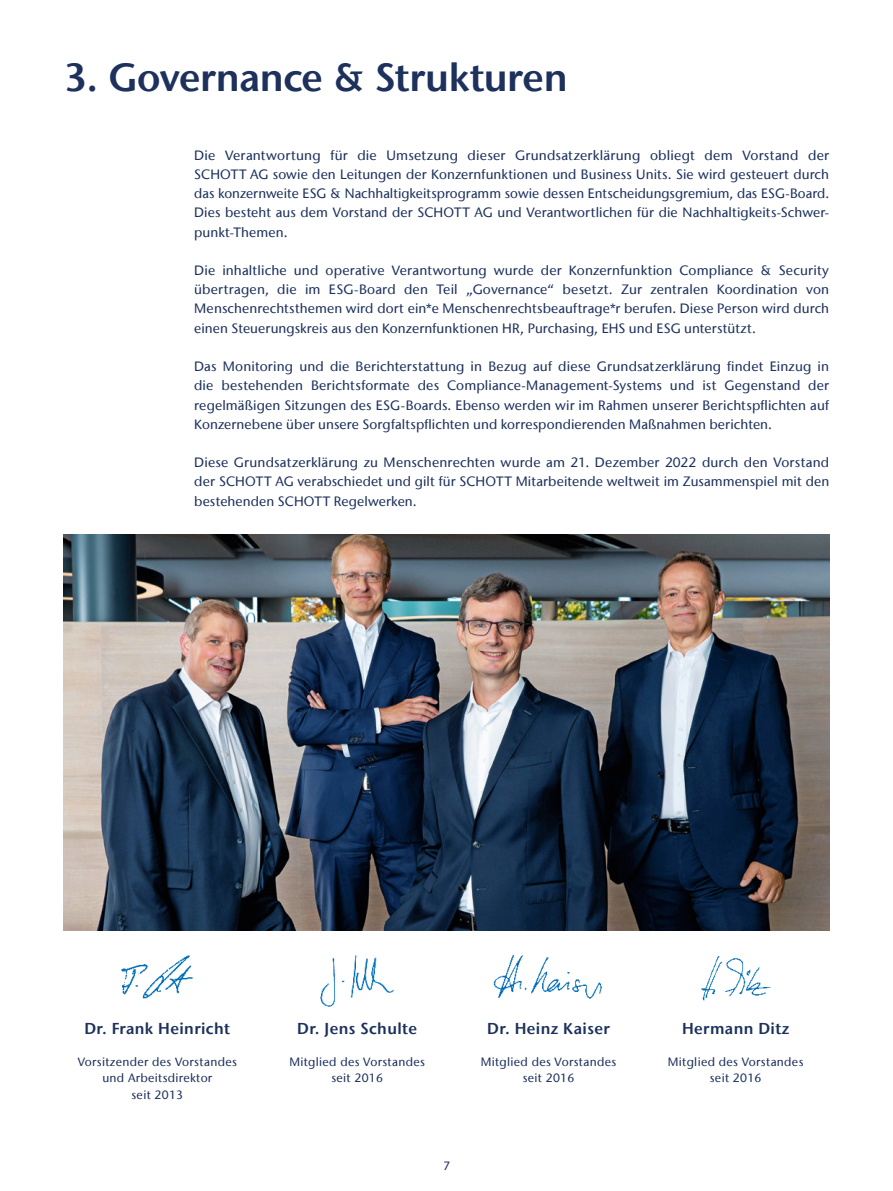
<style>
.page{position:relative;width:893px;height:1191px;background:#fff}
.page>*{position:absolute;margin:0;border:0;box-sizing:border-box;transform-origin:0 0}
.t1{font:600 39px "Stone Sans IIITC Com";letter-spacing:-.01em;color:#1d315c}
.t2{font:600 15.75px "Stone Sans IIITC Com";letter-spacing:.025em;color:#1d315c}
.t3{font:500 13.5px/19.2px "Stone Sans IIITC Com";letter-spacing:.005em;color:#1d315c;text-align:justify}
.t4{font:500 12px/16.5px "Stone Sans IIITC Com";letter-spacing:.025em;color:#1d315c;text-align:center}
</style>
<div class="page">
<img style="left:64px;top:534px;width:765px;height:396px">
<img style="left:121px;top:955px;width:72px;height:44px">
<img style="left:701px;top:956px;width:70px;height:45px">
<img style="left:493px;top:955px;width:109px;height:44px">
<img style="left:320px;top:955px;width:74px;height:52px">
<h1 class="t1" style="left:64px;top:53px;width:505px">3. Governance &amp; Strukturen</h1>
<p class="t3" style="left:194px;top:145px;width:636px">Die Verantwortung für die Umsetzung dieser Grundsatzerklärung obliegt dem Vorstand der SCHOTT AG sowie den Leitungen der Konzernfunktionen und Business Units. Sie wird gesteuert durch das konzernweite ESG &amp; Nachhaltigkeitsprogramm sowie dessen Entscheidungsgremium, das ESG-Board.<br>Dies besteht aus dem Vorstand der SCHOTT AG und Verantwortlichen für die Nachhaltigkeits-Schwer&shy;punkt-Themen.</p>
<p class="t3" style="left:194px;top:260px;width:636px">Die inhaltliche und operative Verantwortung wurde der Konzernfunktion Compliance &amp; Security übertragen, die im ESG-Board den Teil „Governance“ besetzt. Zur zentralen Koordination von Menschenrechtsthemen wird dort ein*e Menschenrechtsbeauftrage*r berufen. Diese Person wird durch einen Steuerungskreis aus den Konzernfunktionen HR, Purchasing, EHS und ESG unterstützt.</p>
<p class="t3" style="left:194px;top:356px;width:636px">Das Monitoring und die Berichterstattung in Bezug auf diese Grundsatzerklärung findet Einzug in die bestehenden Berichtsformate des Compliance-Management-Systems und ist Gegenstand der regelmäßigen Sitzungen des ESG-Boards. Ebenso werden wir im Rahmen unserer Berichtspflichten auf Konzernebene über unsere Sorgfaltspflichten und korrespondierenden Maßnahmen berichten.</p>
<p class="t3" style="left:194px;top:452px;width:637px">Diese Grundsatzerklärung zu Menschenrechten wurde am 21. Dezember 2022 durch den Vorstand der SCHOTT AG verabschiedet und gilt für SCHOTT Mitarbeitende weltweit im Zusammenspiel mit den bestehenden SCHOTT Regelwerken.</p>
<p class="t2" style="left:84px;top:1018px;width:147px">Dr. Frank Heinricht</p>
<p class="t4" style="left:78px;top:1053px;width:161px">Vorsitzender des Vorstandes und Arbeitsdirektor<br>seit 2013</p>
<p class="t2" style="left:297px;top:1018px;width:122px">Dr. Jens Schulte</p>
<p class="t4" style="left:289px;top:1053px;width:137px">Mitglied des Vorstandes seit 2016</p>
<p class="t4" style="left:443px;top:1157px;width:8px">7</p>
<p class="t2" style="left:487px;top:1018px;width:124px">Dr. Heinz Kaiser</p>
<p class="t4" style="left:481px;top:1053px;width:137px">Mitglied des Vorstandes seit 2016</p>
<p class="t2" style="left:682px;top:1018px;width:109px">Hermann Ditz</p>
<p class="t4" style="left:668px;top:1053px;width:137px">Mitglied des Vorstandes seit 2016</p>
</div>
